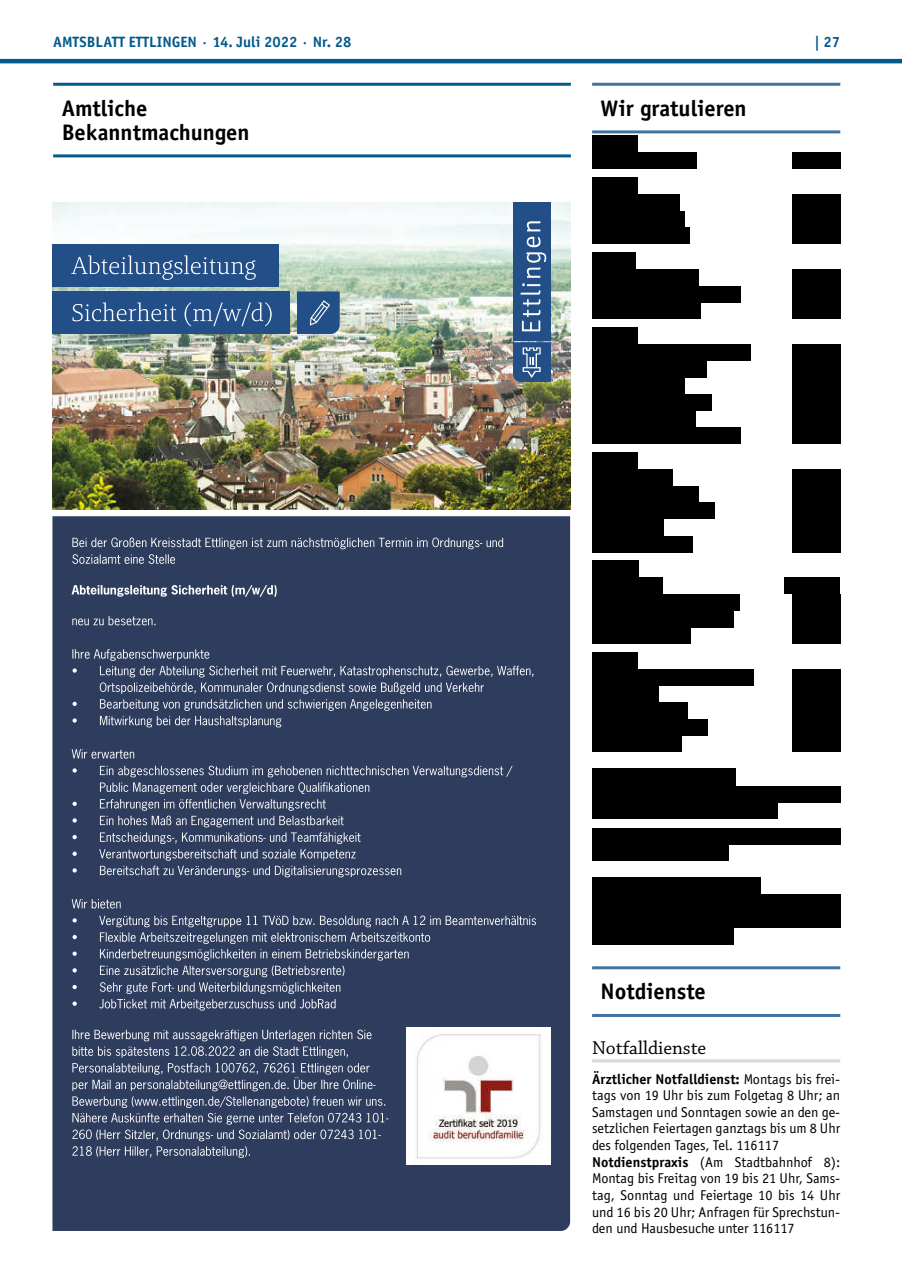
<style>
.page{position:relative;width:902px;height:1280px;background:#fff}
.page>*{position:absolute;margin:0;border:0;box-sizing:border-box;transform-origin:0 0}
.t1{font:700 22.5px/24px "Officina Sans";color:#000}
.t2{font:19.5px "Chaparral Pro";color:#000}
.t3{font:700 15px "Officina Sans";color:#04598c}
.t4{font:14.25px/16.6px "Officina Sans";color:#000}
.s1{font-weight:700}
</style>
<div class="page">
<hr style="left:0;top:59px;width:901px;height:4px;background:#04598c">
<hr style="left:592px;top:83px;width:248px;height:3px;background:#4371a0">
<hr style="left:592px;top:130px;width:248px;height:3px;background:#4371a0">
<hr style="left:592px;top:966px;width:248px;height:3px;background:#4371a0">
<hr style="left:592px;top:1014px;width:248px;height:3px;background:#4371a0">
<hr style="left:592px;top:1059px;width:248px;height:3px;background:#dadad9">
<hr style="left:53px;top:83px;width:517px;height:3px;background:#04598c">
<hr style="left:53px;top:154px;width:517px;height:3px;background:#04598c">
<div style="left:52px;top:516px;width:518px;height:715px;background:#2e3c5d"></div>
<svg style="left:72px;top:537px;width:431px;height:27px;background:#44516e"></svg>
<svg style="left:72px;top:585px;width:205px;height:12px;background:#737c92"></svg>
<svg style="left:72px;top:616px;width:83px;height:9px"></svg>
<svg style="left:72px;top:649px;width:461px;height:78px;background:#434f6d"></svg>
<svg style="left:72px;top:749px;width:62px;height:10px"></svg>
<svg style="left:72px;top:766px;width:440px;height:111px;background:#43506d"></svg>
<svg style="left:72px;top:899px;width:49px;height:9px"></svg>
<svg style="left:72px;top:915px;width:464px;height:95px;background:#43506d"></svg>
<svg style="left:72px;top:1029px;width:316px;height:129px;background:#4a5773"></svg>
<img style="left:406px;top:1027px;width:145px;height:137px">
<img style="left:52px;top:202px;width:518px;height:308px">
<div style="left:52px;top:244px;width:227px;height:43px;background:#224f88"></div>
<svg style="left:71px;top:255px;width:185px;height:25px"></svg>
<div style="left:52px;top:291px;width:238px;height:43px;background:#224f88"></div>
<svg style="left:73px;top:302px;width:198px;height:24px"></svg>
<svg style="left:297px;top:291px;width:42px;height:43px;background:#315b8f"></svg>
<div style="left:513px;top:202px;width:38px;height:138px;background:#224f88"></div>
<svg style="left:513px;top:342px;width:38px;height:40px;background:#3d6495"></svg>
<svg style="left:527px;top:221px;width:13px;height:10px"></svg>
<svg style="left:520px;top:237px;width:26px;height:94px"></svg>
<div style="left:592px;top:135px;width:45px;height:18px;background:#000"></div>
<div style="left:592px;top:153px;width:104px;height:16px;background:#000"></div>
<div style="left:791px;top:153px;width:49px;height:16px;background:#000"></div>
<div style="left:592px;top:177px;width:45px;height:18px;background:#000"></div>
<div style="left:592px;top:194px;width:88px;height:17px;background:#000"></div>
<div style="left:791px;top:194px;width:49px;height:17px;background:#000"></div>
<div style="left:592px;top:211px;width:92px;height:17px;background:#000"></div>
<div style="left:791px;top:211px;width:49px;height:17px;background:#000"></div>
<div style="left:592px;top:228px;width:98px;height:16px;background:#000"></div>
<div style="left:791px;top:228px;width:49px;height:16px;background:#000"></div>
<div style="left:592px;top:252px;width:44px;height:18px;background:#000"></div>
<div style="left:592px;top:269px;width:107px;height:17px;background:#000"></div>
<div style="left:791px;top:269px;width:49px;height:17px;background:#000"></div>
<div style="left:592px;top:286px;width:148px;height:17px;background:#000"></div>
<div style="left:791px;top:286px;width:49px;height:17px;background:#000"></div>
<div style="left:592px;top:303px;width:108px;height:16px;background:#000"></div>
<div style="left:791px;top:303px;width:49px;height:16px;background:#000"></div>
<div style="left:592px;top:327px;width:45px;height:18px;background:#000"></div>
<div style="left:592px;top:344px;width:158px;height:17px;background:#000"></div>
<div style="left:791px;top:344px;width:49px;height:17px;background:#000"></div>
<div style="left:592px;top:361px;width:114px;height:17px;background:#000"></div>
<div style="left:791px;top:361px;width:49px;height:17px;background:#000"></div>
<div style="left:592px;top:378px;width:93px;height:16px;background:#000"></div>
<div style="left:791px;top:378px;width:49px;height:16px;background:#000"></div>
<div style="left:592px;top:394px;width:119px;height:17px;background:#000"></div>
<div style="left:791px;top:394px;width:49px;height:17px;background:#000"></div>
<div style="left:592px;top:411px;width:103px;height:17px;background:#000"></div>
<div style="left:791px;top:411px;width:49px;height:17px;background:#000"></div>
<div style="left:592px;top:427px;width:148px;height:17px;background:#000"></div>
<div style="left:791px;top:427px;width:49px;height:17px;background:#000"></div>
<div style="left:592px;top:452px;width:45px;height:17px;background:#000"></div>
<div style="left:592px;top:469px;width:80px;height:17px;background:#000"></div>
<div style="left:791px;top:469px;width:49px;height:17px;background:#000"></div>
<div style="left:592px;top:486px;width:106px;height:17px;background:#000"></div>
<div style="left:791px;top:486px;width:49px;height:17px;background:#000"></div>
<div style="left:592px;top:502px;width:122px;height:17px;background:#000"></div>
<div style="left:791px;top:502px;width:49px;height:17px;background:#000"></div>
<div style="left:592px;top:519px;width:71px;height:17px;background:#000"></div>
<div style="left:791px;top:519px;width:49px;height:17px;background:#000"></div>
<div style="left:592px;top:536px;width:100px;height:16px;background:#000"></div>
<div style="left:791px;top:536px;width:49px;height:16px;background:#000"></div>
<div style="left:592px;top:560px;width:46px;height:18px;background:#000"></div>
<div style="left:592px;top:577px;width:70px;height:17px;background:#000"></div>
<div style="left:784px;top:577px;width:56px;height:17px;background:#000"></div>
<div style="left:592px;top:594px;width:147px;height:17px;background:#000"></div>
<div style="left:791px;top:594px;width:49px;height:17px;background:#000"></div>
<div style="left:592px;top:611px;width:141px;height:16px;background:#000"></div>
<div style="left:791px;top:611px;width:49px;height:16px;background:#000"></div>
<div style="left:592px;top:627px;width:98px;height:17px;background:#000"></div>
<div style="left:791px;top:627px;width:49px;height:17px;background:#000"></div>
<div style="left:592px;top:652px;width:45px;height:17px;background:#000"></div>
<div style="left:592px;top:669px;width:161px;height:17px;background:#000"></div>
<div style="left:791px;top:669px;width:49px;height:17px;background:#000"></div>
<div style="left:592px;top:686px;width:66px;height:16px;background:#000"></div>
<div style="left:791px;top:686px;width:49px;height:16px;background:#000"></div>
<div style="left:592px;top:702px;width:95px;height:17px;background:#000"></div>
<div style="left:791px;top:702px;width:49px;height:17px;background:#000"></div>
<div style="left:592px;top:719px;width:115px;height:17px;background:#000"></div>
<div style="left:791px;top:719px;width:49px;height:17px;background:#000"></div>
<div style="left:592px;top:736px;width:89px;height:16px;background:#000"></div>
<div style="left:791px;top:736px;width:49px;height:16px;background:#000"></div>
<div style="left:592px;top:769px;width:143px;height:17px;background:#000"></div>
<div style="left:592px;top:786px;width:248px;height:17px;background:#000"></div>
<div style="left:592px;top:802px;width:185px;height:17px;background:#000"></div>
<div style="left:592px;top:828px;width:248px;height:16px;background:#000"></div>
<div style="left:592px;top:844px;width:137px;height:17px;background:#000"></div>
<div style="left:592px;top:877px;width:169px;height:18px;background:#000"></div>
<div style="left:592px;top:894px;width:248px;height:17px;background:#000"></div>
<div style="left:592px;top:911px;width:248px;height:17px;background:#000"></div>
<div style="left:592px;top:928px;width:141px;height:16px;background:#000"></div>
<p class="t3" style="left:53px;top:32px;width:300px">AMTSBLATT ETTLINGEN · 14. Juli 2022 · Nr. 28</p>
<p class="t3" style="left:814px;top:32px;width:28px">| 27</p>
<h1 class="t1" style="left:62px;top:96px;width:189px">Amtliche<br>Bekanntmachungen</h1>
<h1 class="t1" style="left:600px;top:96px;width:148px">Wir gratulieren</h1>
<h1 class="t1" style="left:600px;top:979px;width:107px">Notdienste</h1>
<h2 class="t2" style="left:592px;top:1037px;width:116px">Notfalldienste</h2>
<p class="t4" style="left:592px;top:1070px;width:250px"><span class="s1">Ärztlicher Notfalldienst:</span> Montags bis frei&shy;tags von 19 Uhr bis zum Folgetag 8 Uhr; an Samstagen und Sonntagen sowie an den ge&shy;setzlichen Feiertagen ganztags bis um 8 Uhr des folgenden Tages, Tel. 116117<br><span class="s1">Notdienstpraxis</span> (Am Stadtbahnhof 8):<br>Montag bis Freitag von 19 bis 21 Uhr, Sams&shy;tag, Sonntag und Feiertage 10 bis 14 Uhr und 16 bis 20 Uhr; Anfragen für Sprechstun&shy;den und Hausbesuche unter 116117</p>
</div>
